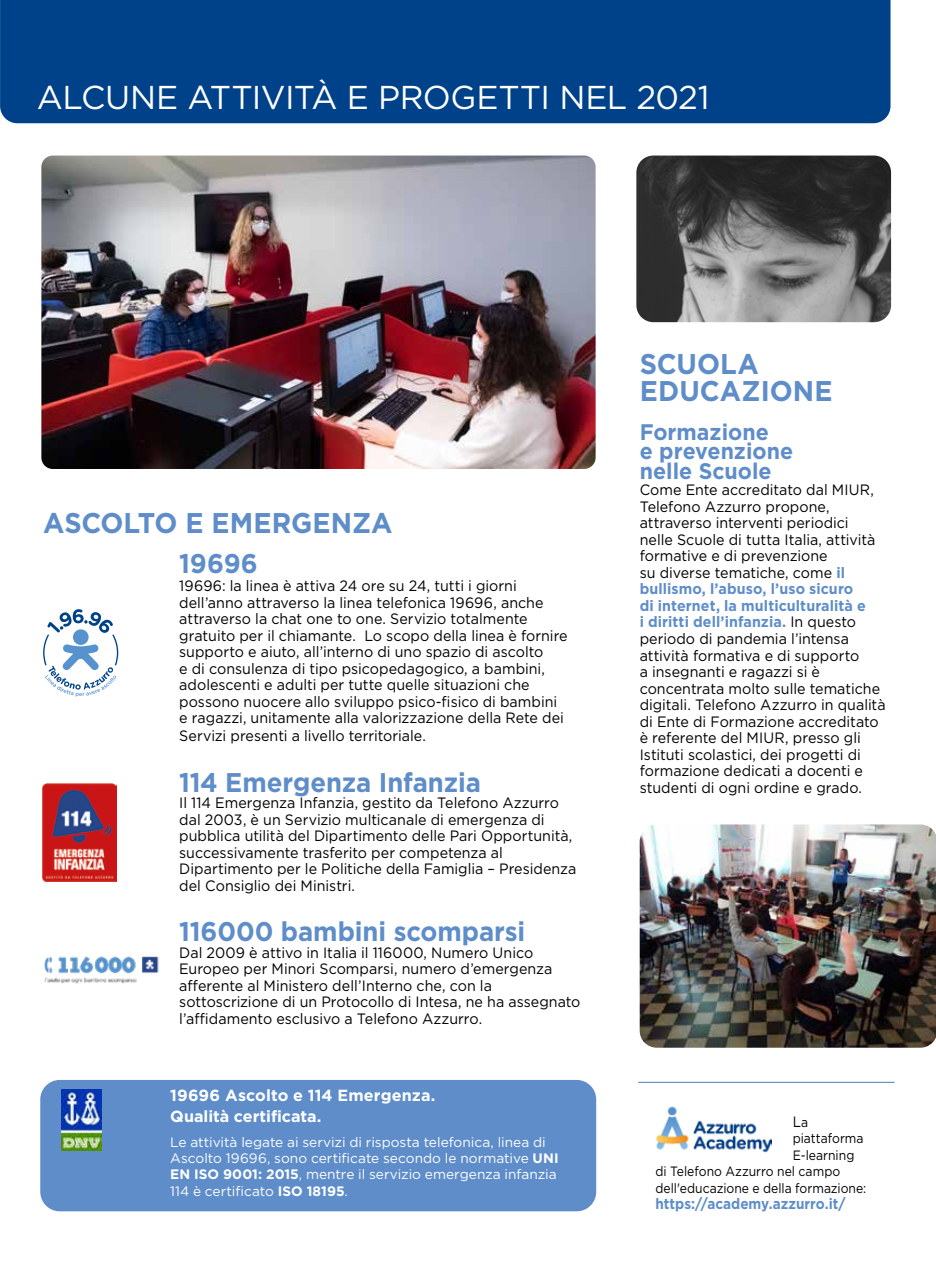
<style>
.page{position:relative;width:936px;height:1276px;background:#fff}
.page>*{position:absolute;margin:0;border:0;box-sizing:border-box;transform-origin:0 0}
.t1{font:33px "Gotham";letter-spacing:-.015em;color:#fff}
.t2{font:700 28.5px/27px "Gotham";color:#5e8dca;scale:.95 1}
.t3{font:700 27px "Gotham";letter-spacing:-.005em;color:#5e8dca;scale:.95 1}
.t4{font:700 22.5px/19.5px "Gotham";color:#5e8dca;scale:.95 1}
.t5{font:700 16.05px/20.9px "Gotham";color:#fff}
.t6{font:15px/16.5px "Gotham";color:#000;scale:.95 1}
.t7{font:700 15px "Gotham";color:#5e8dca;scale:.9 1}
.t8{font:15px "Gotham";color:#000;scale:.9 1}
.t9{font:13.65px/16.4px "Gotham";color:#fff}
.t10{font:13.5px "Gotham";color:#000;scale:.9 1}
.s1{font-weight:700}
.s2{font-weight:700;color:#5e8dca}
.s3{font-size:13.5px}
</style>
<div class="page">
<div style="left:0;top:0;width:891px;height:124px;background:#004289"></div>
<div style="left:40px;top:1080px;width:556px;height:131px;background:#5e8dca;border-radius:19px"></div>
<img style="left:62px;top:1089px;width:40px;height:62px">
<img style="left:656px;top:1106px;width:115px;height:47px">
<hr style="left:638px;top:1081px;width:256px;height:2px;background:#5e8dca">
<img style="left:41px;top:155px;width:554px;height:314px">
<img style="left:636px;top:155px;width:255px;height:167px">
<svg style="left:43px;top:609px;width:75px;height:87px"></svg>
<div style="left:73px;top:629px;width:16px;height:16px;background:#5692ce;border-radius:50%"></div>
<img style="left:43px;top:783px;width:74px;height:98px">
<img style="left:44px;top:956px;width:115px;height:28px">
<img style="left:639px;top:824px;width:296px;height:223px">
<h1 class="t1" style="left:37px;top:76px;width:674px">ALCUNE ATTIVITÀ E PROGETTI NEL 2021</h1>
<h2 class="t2" style="left:43px;top:509px;width:369px">ASCOLTO E EMERGENZA</h2>
<h3 class="t3" style="left:179px;top:546px;width:84px">19696</h3>
<p class="t6" style="left:179px;top:577px;width:410px">19696: la linea è attiva 24 ore su 24, tutti i giorni dell’anno attraverso la linea telefonica 19696, anche attraverso la chat one to one. Servizio totalmente gratuito per il chiamante. Lo scopo della linea è fornire supporto e aiuto, all’interno di uno spazio di ascolto<br>e di consulenza di tipo psicopedagogico, a bambini, adolescenti e adulti per tutte quelle situazioni che possono nuocere allo sviluppo psico-fisico di bambini e ragazzi, unitamente alla valorizzazione della Rete dei</p>
<p class="t6" style="left:179px;top:727px;width:261px">Servizi presenti a livello territoriale.</p>
<h3 class="t3" style="left:179px;top:764px;width:319px">114 Emergenza Infanzia</h3>
<p class="t6" style="left:179px;top:794px;width:419px">Il 114 Emergenza Infanzia, gestito da Telefono Azzurro dal 2003, è un Servizio multicanale di emergenza di pubblica utilità del Dipartimento delle Pari Opportunità, successivamente trasferito per competenza al Dipartimento per le Politiche della Famiglia – Presidenza del Consiglio dei Ministri.</p>
<h3 class="t3" style="left:179px;top:913px;width:366px">116000 bambini scomparsi</h3>
<p class="t6" style="left:179px;top:943px;width:424px">Dal 2009 è attivo in Italia il 116000, Numero Unico Europeo per Minori Scomparsi, numero d’emergenza afferente al Ministero dell’Interno che, con la sottoscrizione di un Protocollo di Intesa, ne ha assegnato l’affidamento esclusivo a Telefono Azzurro.</p>
<p class="t5" style="left:170px;top:1085px;width:267px">19696 Ascolto e 114 Emergenza.<br>Qualità certificata.</p>
<p class="t9" style="left:170px;top:1133px;width:390px">Le attività legate ai servizi di risposta telefonica, linea di Ascolto 19696, sono certificate secondo le normative <span class="s1">UNI EN ISO 9001: 2015</span>, mentre il servizio emergenza infanzia 114 è certificato <span class="s1">ISO 18195</span>.</p>
<h2 class="t2" style="left:639px;top:350px;width:204px">SCUOLA<br>EDUCAZIONE</h2>
<h3 class="t4" style="left:639px;top:422px;width:163px">Formazione<br>e prevenzione nelle Scuole</h3>
<p class="t6" style="left:639px;top:481px;width:260px">Come Ente accreditato dal MIUR,<br>Telefono Azzurro propone, attraverso interventi periodici<br>nelle Scuole di tutta Italia, attività formative e di prevenzione<br>su diverse tematiche, come <span class="s2">il bullismo, l’abuso, l’uso sicuro<br>di internet, la multiculturalità e<br>i diritti dell’infanzia.</span> In questo periodo di pandemia l’intensa attività formativa e di supporto<br>a insegnanti e ragazzi si è concentrata molto sulle tematiche digitali. Telefono Azzurro in qualità di Ente di Formazione accreditato è referente del MIUR, presso gli<br>Istituti scolastici, dei progetti di formazione dedicati a docenti e studenti di ogni ordine e grado.</p>
<p class="t8" style="left:792px;top:1111px;width:19px">L<span class="s3">a</span></p>
<p class="t10" style="left:792px;top:1129px;width:80px">piattaforma</p>
<p class="t10" style="left:792px;top:1146px;width:70px">E-learning</p>
<p class="t10" style="left:655px;top:1162px;width:207px">di Telefono Azzurro nel campo</p>
<p class="t10" style="left:655px;top:1179px;width:236px">dell'educazione e della formazione:</p>
<p class="t7" style="left:655px;top:1193px;width:213px">https://academy.azzurro.it/</p>
</div>
